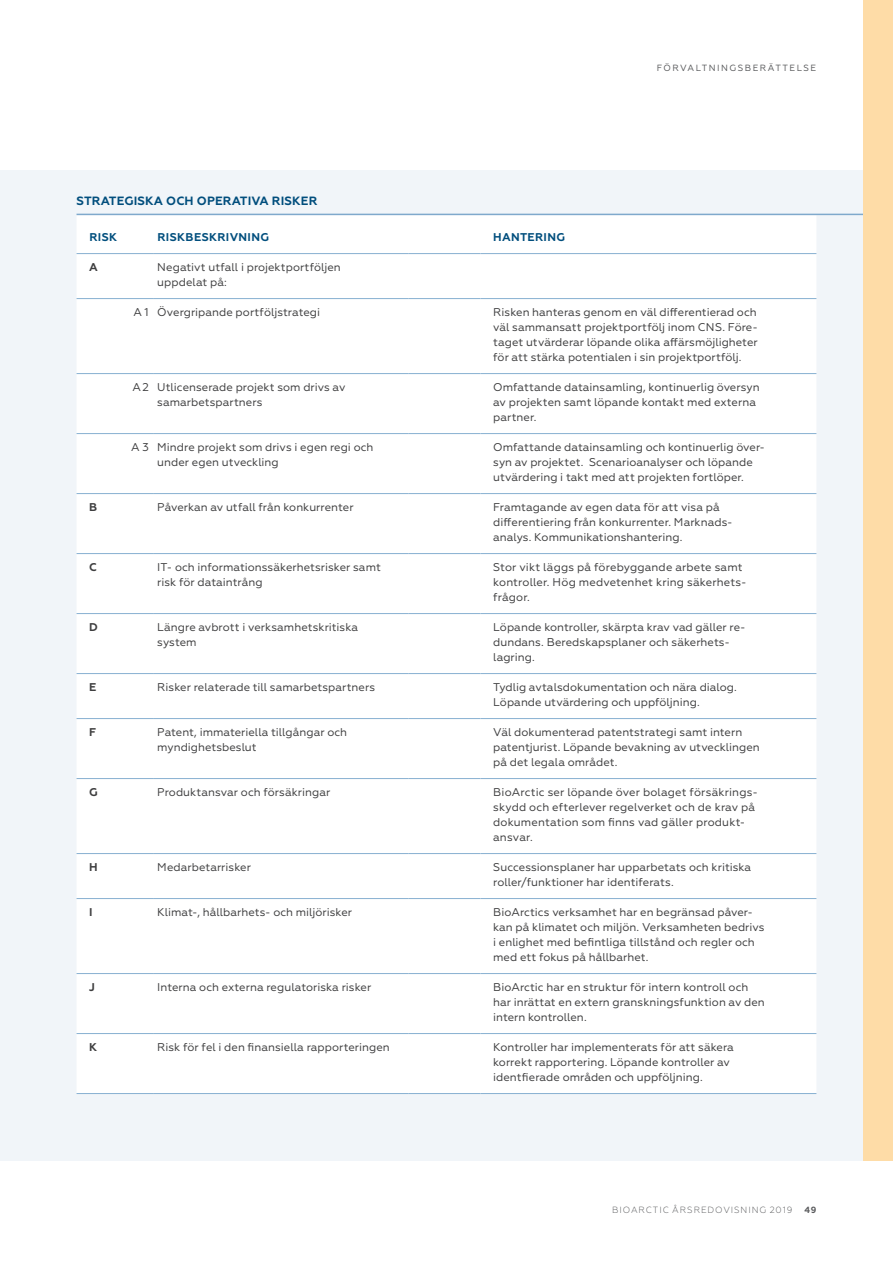
<style>
.page{position:relative;width:893px;height:1263px;background:#fff}
.page>*{position:absolute;margin:0;border:0;box-sizing:border-box;transform-origin:0 0}
.Mellis_versal_bakvag{font:700 12px "Geometria";letter-spacing:.01em;color:#014e7d}
.Text_i_tabell_cia{font:11.25px/15px "Geometria";letter-spacing:.005em;color:#3e3e3f}
.Text_i_tabell_cia-2{font:700 11.25px "Geometria";letter-spacing:.035em;color:#014e7d}
.Text_i_tabell_cia-3{font:700 11.25px "Geometria";color:#3e3e3f}
.sidnummer{font:300 9px "Geometria";letter-spacing:.105em;color:#57585a}
.Sidnavigering_VÄ{font:9px "Geometria";letter-spacing:.17em;color:#57585a}
.sidnummer-2{font:700 9px "Geometria";color:#57585a}
</style>
<div class="page">
<div style="left:0;top:170px;width:893px;height:991px;background:#f1f5f9"></div>
<div style="left:77px;top:216px;width:739px;height:877px;background:#fff"></div>
<hr style="left:77px;top:253px;width:76px;height:1px;background:#87b0d1">
<hr style="left:153px;top:253px;width:255px;height:1px;background:#87b0d1">
<hr style="left:408px;top:253px;width:72px;height:1px;background:#87b0d1">
<hr style="left:480px;top:253px;width:336px;height:1px;background:#87b0d1">
<hr style="left:77px;top:298px;width:76px;height:1px;background:#87b0d1">
<hr style="left:153px;top:298px;width:255px;height:1px;background:#87b0d1">
<hr style="left:408px;top:298px;width:72px;height:1px;background:#87b0d1">
<hr style="left:480px;top:298px;width:336px;height:1px;background:#87b0d1">
<hr style="left:77px;top:373px;width:76px;height:1px;background:#87b0d1">
<hr style="left:153px;top:373px;width:255px;height:1px;background:#87b0d1">
<hr style="left:408px;top:373px;width:72px;height:1px;background:#87b0d1">
<hr style="left:480px;top:373px;width:336px;height:1px;background:#87b0d1">
<hr style="left:77px;top:433px;width:76px;height:1px;background:#87b0d1">
<hr style="left:153px;top:433px;width:255px;height:1px;background:#87b0d1">
<hr style="left:408px;top:433px;width:72px;height:1px;background:#87b0d1">
<hr style="left:480px;top:433px;width:336px;height:1px;background:#87b0d1">
<hr style="left:77px;top:493px;width:76px;height:1px;background:#87b0d1">
<hr style="left:153px;top:493px;width:255px;height:1px;background:#87b0d1">
<hr style="left:408px;top:493px;width:72px;height:1px;background:#87b0d1">
<hr style="left:480px;top:493px;width:336px;height:1px;background:#87b0d1">
<hr style="left:77px;top:553px;width:76px;height:1px;background:#87b0d1">
<hr style="left:153px;top:553px;width:255px;height:1px;background:#87b0d1">
<hr style="left:408px;top:553px;width:72px;height:1px;background:#87b0d1">
<hr style="left:480px;top:553px;width:336px;height:1px;background:#87b0d1">
<hr style="left:77px;top:613px;width:76px;height:1px;background:#87b0d1">
<hr style="left:153px;top:613px;width:255px;height:1px;background:#87b0d1">
<hr style="left:408px;top:613px;width:72px;height:1px;background:#87b0d1">
<hr style="left:480px;top:613px;width:336px;height:1px;background:#87b0d1">
<hr style="left:77px;top:673px;width:76px;height:1px;background:#87b0d1">
<hr style="left:153px;top:673px;width:255px;height:1px;background:#87b0d1">
<hr style="left:408px;top:673px;width:72px;height:1px;background:#87b0d1">
<hr style="left:480px;top:673px;width:336px;height:1px;background:#87b0d1">
<hr style="left:77px;top:718px;width:76px;height:1px;background:#87b0d1">
<hr style="left:153px;top:718px;width:255px;height:1px;background:#87b0d1">
<hr style="left:408px;top:718px;width:72px;height:1px;background:#87b0d1">
<hr style="left:480px;top:718px;width:336px;height:1px;background:#87b0d1">
<hr style="left:77px;top:778px;width:76px;height:1px;background:#87b0d1">
<hr style="left:153px;top:778px;width:255px;height:1px;background:#87b0d1">
<hr style="left:408px;top:778px;width:72px;height:1px;background:#87b0d1">
<hr style="left:480px;top:778px;width:336px;height:1px;background:#87b0d1">
<hr style="left:77px;top:853px;width:76px;height:1px;background:#87b0d1">
<hr style="left:153px;top:853px;width:255px;height:1px;background:#87b0d1">
<hr style="left:408px;top:853px;width:72px;height:1px;background:#87b0d1">
<hr style="left:480px;top:853px;width:336px;height:1px;background:#87b0d1">
<hr style="left:77px;top:898px;width:76px;height:1px;background:#87b0d1">
<hr style="left:153px;top:898px;width:255px;height:1px;background:#87b0d1">
<hr style="left:408px;top:898px;width:72px;height:1px;background:#87b0d1">
<hr style="left:480px;top:898px;width:336px;height:1px;background:#87b0d1">
<hr style="left:77px;top:973px;width:76px;height:1px;background:#87b0d1">
<hr style="left:153px;top:973px;width:255px;height:1px;background:#87b0d1">
<hr style="left:408px;top:973px;width:72px;height:1px;background:#87b0d1">
<hr style="left:480px;top:973px;width:336px;height:1px;background:#87b0d1">
<hr style="left:77px;top:1033px;width:76px;height:1px;background:#87b0d1">
<hr style="left:153px;top:1033px;width:255px;height:1px;background:#87b0d1">
<hr style="left:408px;top:1033px;width:72px;height:1px;background:#87b0d1">
<hr style="left:480px;top:1033px;width:336px;height:1px;background:#87b0d1">
<hr style="left:77px;top:1093px;width:76px;height:1px;background:#87b0d1">
<hr style="left:153px;top:1093px;width:255px;height:1px;background:#87b0d1">
<hr style="left:408px;top:1093px;width:72px;height:1px;background:#87b0d1">
<hr style="left:480px;top:1093px;width:336px;height:1px;background:#87b0d1">
<hr style="left:77px;top:214px;width:796px;height:1px;background:#87b0d1">
<div style="left:863px;top:0;width:30px;height:1161px;background:#fedca7"></div>
<p class="Mellis_versal_bakvag" style="left:77px;top:193px;width:242px">STRATEGISKA OCH OPERATIVA RISKER</p>
<p class="Sidnavigering_VÄ" style="left:657px;top:62px;width:161px">FÖRVALTNINGSBERÄTTELSE</p>
<p class="Text_i_tabell_cia-2" style="left:89px;top:230px;width:29px">RISK</p>
<p class="Text_i_tabell_cia-2" style="left:157px;top:230px;width:113px">RISKBESKRIVNING</p>
<p class="Text_i_tabell_cia-2" style="left:493px;top:230px;width:73px">HANTERING</p>
<p class="Text_i_tabell_cia-3" style="left:89px;top:260px;width:10px">A</p>
<p class="Text_i_tabell_cia" style="left:157px;top:259px;width:185px">Negativt utfall i projektportföljen uppdelat på:</p>
<p class="Text_i_tabell_cia" style="left:133px;top:304px;width:17px">A 1</p>
<p class="Text_i_tabell_cia" style="left:157px;top:304px;width:164px">Övergripande portföljstrategi</p>
<p class="Text_i_tabell_cia" style="left:493px;top:304px;width:266px;text-align:justify">Risken hanteras genom en väl differentierad och väl sammansatt projektportfölj inom CNS. Före&shy;taget utvärderar löpande olika affärsmöjligheter för att stärka potentialen i sin projektportfölj.</p>
<p class="Text_i_tabell_cia" style="left:133px;top:379px;width:18px">A 2</p>
<p class="Text_i_tabell_cia" style="left:157px;top:379px;width:190px">Utlicenserade projekt som drivs av samarbetspartners</p>
<p class="Text_i_tabell_cia" style="left:493px;top:379px;width:268px">Omfattande datainsamling, kontinuerlig översyn av projekten samt löpande kontakt med externa partner.</p>
<p class="Text_i_tabell_cia" style="left:131px;top:439px;width:19px">A 3</p>
<p class="Text_i_tabell_cia" style="left:157px;top:439px;width:218px">Mindre projekt som drivs i egen regi och under egen utveckling</p>
<p class="Text_i_tabell_cia" style="left:493px;top:439px;width:273px">Omfattande datainsamling och kontinuerlig över&shy;syn av projektet. Scenarioanalyser och löpande utvärdering i takt med att projekten fortlöper.</p>
<p class="Text_i_tabell_cia-3" style="left:89px;top:500px;width:10px">B</p>
<p class="Text_i_tabell_cia" style="left:157px;top:499px;width:198px">Påverkan av utfall från konkurrenter</p>
<p class="Text_i_tabell_cia" style="left:493px;top:499px;width:241px">Framtagande av egen data för att visa på differentiering från konkurrenter. Marknads&shy;analys. Kommunikationshantering.</p>
<p class="Text_i_tabell_cia-3" style="left:89px;top:560px;width:9px">C</p>
<p class="Text_i_tabell_cia" style="left:157px;top:559px;width:225px">IT- och informationssäkerhetsrisker samt risk för dataintrång</p>
<p class="Text_i_tabell_cia" style="left:493px;top:559px;width:255px">Stor vikt läggs på förebyggande arbete samt kontroller. Hög medvetenhet kring säkerhets&shy;frågor.</p>
<p class="Text_i_tabell_cia-3" style="left:89px;top:620px;width:10px">D</p>
<p class="Text_i_tabell_cia" style="left:157px;top:619px;width:202px">Längre avbrott i verksamhetskritiska system</p>
<p class="Text_i_tabell_cia" style="left:493px;top:619px;width:254px">Löpande kontroller, skärpta krav vad gäller re&shy;dundans. Beredskapsplaner och säkerhets&shy;lagring.</p>
<p class="Text_i_tabell_cia-3" style="left:89px;top:680px;width:9px">E</p>
<p class="Text_i_tabell_cia" style="left:157px;top:679px;width:219px">Risker relaterade till samarbetspartners</p>
<p class="Text_i_tabell_cia" style="left:493px;top:679px;width:245px">Tydlig avtalsdokumentation och nära dialog.<br>Löpande utvärdering och uppföljning.</p>
<p class="Text_i_tabell_cia-3" style="left:89px;top:725px;width:9px">F</p>
<p class="Text_i_tabell_cia" style="left:157px;top:724px;width:191px">Patent, immateriella tillgångar och myndighetsbeslut</p>
<p class="Text_i_tabell_cia" style="left:493px;top:724px;width:268px">Väl dokumenterad patentstrategi samt intern patentjurist. Löpande bevakning av utvecklingen på det legala området.</p>
<p class="Text_i_tabell_cia-3" style="left:89px;top:785px;width:10px">G</p>
<p class="Text_i_tabell_cia" style="left:157px;top:784px;width:175px">Produktansvar och försäkringar</p>
<p class="Text_i_tabell_cia" style="left:493px;top:784px;width:266px">BioArctic ser löpande över bolaget försäkrings&shy;skydd och efterlever regelverket och de krav på dokumentation som finns vad gäller produkt&shy;ansvar.</p>
<p class="Text_i_tabell_cia-3" style="left:89px;top:860px;width:10px">H</p>
<p class="Text_i_tabell_cia" style="left:157px;top:859px;width:95px">Medarbetarrisker</p>
<p class="Text_i_tabell_cia" style="left:493px;top:859px;width:260px">Successionsplaner har upparbetats och kritiska roller/funktioner har identiferats.</p>
<p class="Text_i_tabell_cia-3" style="left:89px;top:905px;width:5px">I</p>
<p class="Text_i_tabell_cia" style="left:157px;top:904px;width:196px">Klimat-, hållbarhets- och miljörisker</p>
<p class="Text_i_tabell_cia" style="left:493px;top:904px;width:273px">BioArctics verksamhet har en begränsad påver&shy;kan på klimatet och miljön. Verksamheten bedrivs i enlighet med befintliga tillstånd och regler och med ett fokus på hållbarhet.</p>
<p class="Text_i_tabell_cia-3" style="left:89px;top:980px;width:7px">J</p>
<p class="Text_i_tabell_cia" style="left:157px;top:979px;width:216px">Interna och externa regulatoriska risker</p>
<p class="Text_i_tabell_cia" style="left:493px;top:979px;width:273px">BioArctic har en struktur för intern kontroll och har inrättat en extern granskningsfunktion av den intern kontrollen.</p>
<p class="Text_i_tabell_cia-3" style="left:89px;top:1040px;width:9px">K</p>
<p class="Text_i_tabell_cia" style="left:157px;top:1039px;width:234px">Risk för fel i den finansiella rapporteringen</p>
<p class="Text_i_tabell_cia" style="left:493px;top:1039px;width:242px">Kontroller har implementerats för att säkera korrekt rapportering. Löpande kontroller av identfierade områden och uppföljning.</p>
<p class="sidnummer" style="left:612px;top:1205px;width:181px">BIOARCTIC ÅRSREDOVISNING 2019</p>
<p class="sidnummer-2" style="left:804px;top:1205px;width:14px">49</p>
</div>
